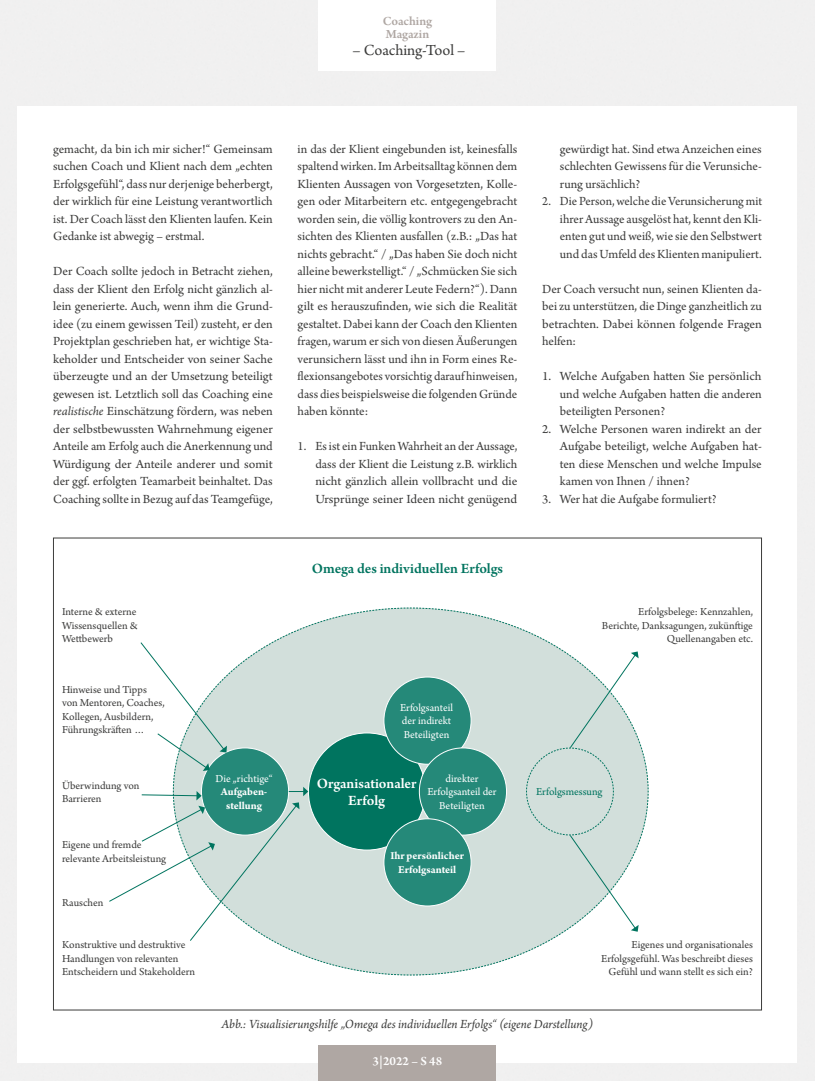
<style>
.page{position:relative;width:815px;height:1081px;background:#fff}
.page>*{position:absolute;margin:0;border:0;box-sizing:border-box;transform-origin:0 0}
.t1{font:16.25px "Arno Pro";letter-spacing:-.005em;color:#3c3c3b}
.t2{font:600 15px "Arno Pro";color:#00745f}
.t3{font:600 15px/17.5px "Arno Pro";color:#fff;text-align:center}
.t4{font:13.12px/17.5px "Arno Pro";color:#3c3c3b;text-align:justify}
.t5{font:italic 13.12px "Arno Pro";letter-spacing:-.005em;color:#3c3c3b}
.t6{font:600 13.12px/13.1px "Arno Pro";letter-spacing:-.005em;color:#afa7a3}
.t7{font:600 13.12px "Arno Pro";color:#fff}
.t8{font:11.25px/13.5px "Arno Pro";color:#3c3c3b}
.t9{font:11.25px/13.5px "Arno Pro";color:#fff}
.t10{font:700 11.25px/13.5px "Arno Pro";letter-spacing:-.005em;color:#fff;text-align:center}
.t11{font:11.25px "Arno Pro";letter-spacing:-.005em;color:#00745f}
.s1{font-style:italic}
</style>
<div class="page">
<svg style="left:173px;top:607px;width:476px;height:368px"></svg>
<div style="left:308px;top:733px;width:118px;height:117px;background:#00745f;border-radius:50%"></div>
<div style="left:384px;top:677px;width:87px;height:87px;background:#258979;border-radius:50%"></div>
<div style="left:419px;top:748px;width:88px;height:87px;background:#258979;border-radius:50%"></div>
<div style="left:201px;top:748px;width:88px;height:87px;background:#258979;border-radius:50%"></div>
<div style="left:384px;top:819px;width:87px;height:87px;background:#258979;border-radius:50%"></div>
<svg style="left:526px;top:651px;width:113px;height:281px"></svg>
<svg style="left:140px;top:641px;width:87px;height:130px"></svg>
<svg style="left:109px;top:787px;width:199px;height:155px"></svg>
<div style="left:319px;top:1045px;width:177px;height:36px;background:#afa7a3"></div>
<p class="t6" style="left:383px;top:15px;width:51px">Coaching<br>Magazin</p>
<p class="t1" style="left:353px;top:41px;width:114px">– Coaching-Tool –</p>
<p class="t4" style="left:53px;top:141px;width:221px">gemacht, da bin ich mir sicher!“ Gemeinsam suchen Coach und Klient nach dem „echten Erfolgsgefühl“, dass nur derjenige beherbergt, der wirklich für eine Leistung verantwortlich ist. Der Coach lässt den Klienten laufen. Kein Gedanke ist abwegig – erstmal.</p>
<p class="t4" style="left:53px;top:263px;width:221px">Der Coach sollte jedoch in Betracht ziehen, dass der Klient den Erfolg nicht gänzlich al&shy;lein generierte. Auch, wenn ihm die Grund&shy;idee (zu einem gewissen Teil) zusteht, er den Projektplan geschrieben hat, er wichtige Sta&shy;keholder und Entscheider von seiner Sache überzeugte und an der Umsetzung beteiligt gewesen ist. Letztlich soll das Coaching eine <span class="s1">realistische</span> Einschätzung fördern, was neben der selbstbewussten Wahrnehmung eigener Anteile am Erfolg auch die Anerkennung und Würdigung der Anteile anderer und somit der ggf. erfolgten Teamarbeit beinhaltet. Das Coaching sollte in Bezug auf das Teamgefüge,</p>
<p class="t8" style="left:62px;top:606px;width:77px">Interne &amp; externe<br>Wissensquellen &amp;<br>Wettbewerb</p>
<p class="t4" style="left:298px;top:141px;width:221px">in das der Klient eingebunden ist, keinesfalls spaltend wirken. Im Arbeitsalltag können dem Klienten Aussagen von Vorgesetzten, Kolle&shy;gen oder Mitarbeitern etc. entgegengebracht worden sein, die völlig kontrovers zu den An&shy;sichten des Klienten ausfallen (z.B.: „Das hat nichts gebracht.“ / „Das haben Sie doch nicht alleine bewerkstelligt.“ / „Schmücken Sie sich hier nicht mit anderer Leute Federn?“). Dann gilt es herauszufinden, wie sich die Realität gestaltet. Dabei kann der Coach den Klienten fragen, warum er sich von diesen Äußerungen verunsichern lässt und ihn in Form eines Re&shy;flexionsangebotes vorsichtig darauf hinweisen, dass dies beispielsweise die folgenden Gründe haben könnte:</p>
<p class="t4" style="left:315px;top:438px;width:204px;text-indent:-18px">1. Es ist ein Funken Wahrheit an der Aussage, dass der Klient die Leistung z.B. wirklich nicht gänzlich allein vollbracht und die Ursprünge seiner Ideen nicht genügend</p>
<p class="t2" style="left:312px;top:559px;width:193px">Omega des individuellen Erfolgs</p>
<p class="t4" style="left:560px;top:141px;width:203px">gewürdigt hat. Sind etwa Anzeichen eines schlechten Gewissens für die Verunsiche&shy;rung ursächlich?</p>
<p class="t4" style="left:560px;top:193px;width:204px;text-indent:-18px">2. Die Person, welche die Verunsicherung mit ihrer Aussage ausgelöst hat, kennt den Kli&shy;enten gut und weiß, wie sie den Selbstwert und das Umfeld des Klienten manipuliert.</p>
<p class="t4" style="left:542px;top:281px;width:221px">Der Coach versucht nun, seinen Klienten da&shy;bei zu unterstützen, die Dinge ganzheitlich zu betrachten. Dabei können folgende Fragen helfen:</p>
<p class="t4" style="left:560px;top:368px;width:203px;text-indent:-18px">1. Welche Aufgaben hatten Sie persönlich und welche Aufgaben hatten die anderen beteiligten Personen?</p>
<p class="t4" style="left:560px;top:421px;width:203px;text-indent:-18px">2. Welche Personen waren indirekt an der Aufgabe beteiligt, welche Aufgaben hat&shy;ten diese Menschen und welche Impulse kamen von Ihnen / ihnen?</p>
<p class="t4" style="left:542px;top:491px;width:176px">3. Wer hat die Aufgabe formuliert?</p>
<p class="t8" style="left:602px;top:606px;width:152px;text-align:right">Erfolgsbelege: Kennzahlen,<br>Berichte, Danksagungen, zukünftige<br>Quellenangaben etc.</p>
<p class="t8" style="left:62px;top:683px;width:104px">Hinweise und Tipps von Mentoren, Coaches,<br>Kollegen, Ausbildern,<br>Führungskräften …</p>
<p class="t8" style="left:62px;top:779px;width:79px">Überwindung von<br>Barrieren</p>
<p class="t8" style="left:62px;top:839px;width:106px">Eigene und fremde relevante Arbeitsleistung</p>
<p class="t8" style="left:62px;top:896px;width:43px">Rauschen</p>
<p class="t9" style="left:400px;top:701px;width:55px">Erfolgsanteil der indirekt<br>Beteiligten</p>
<p class="t9" style="left:427px;top:772px;width:71px;text-align:center">direkter<br>Erfolgsanteil der<br>Beteiligten</p>
<p class="t9" style="left:215px;top:772px;width:59px">Die „richtige“</p>
<p class="t10" style="left:221px;top:786px;width:48px">Aufgaben&shy;stellung</p>
<p class="t11" style="left:536px;top:785px;width:68px">Erfolgsmessung</p>
<p class="t3" style="left:317px;top:775px;width:101px">Organisationaler<br>Erfolg</p>
<p class="t10" style="left:390px;top:850px;width:75px">Ihr persönlicher<br>Erfolgsanteil</p>
<p class="t8" style="left:62px;top:939px;width:135px">Konstruktive und destruktive<br>Handlungen von relevanten<br>Entscheidern und Stakeholdern</p>
<p class="t8" style="left:601px;top:939px;width:153px;text-align:right">Eigenes und organisationales<br>Erfolgsgefühl. Was beschreibt dieses<br>Gefühl und wann stellt es sich ein?</p>
<p class="t5" style="left:222px;top:1016px;width:373px">Abb.: Visualisierungshilfe „Omega des individuellen Erfolgs“ (eigene Darstellung)</p>
<p class="t7" style="left:373px;top:1053px;width:71px">3|2022 – S 48</p>
</div>
